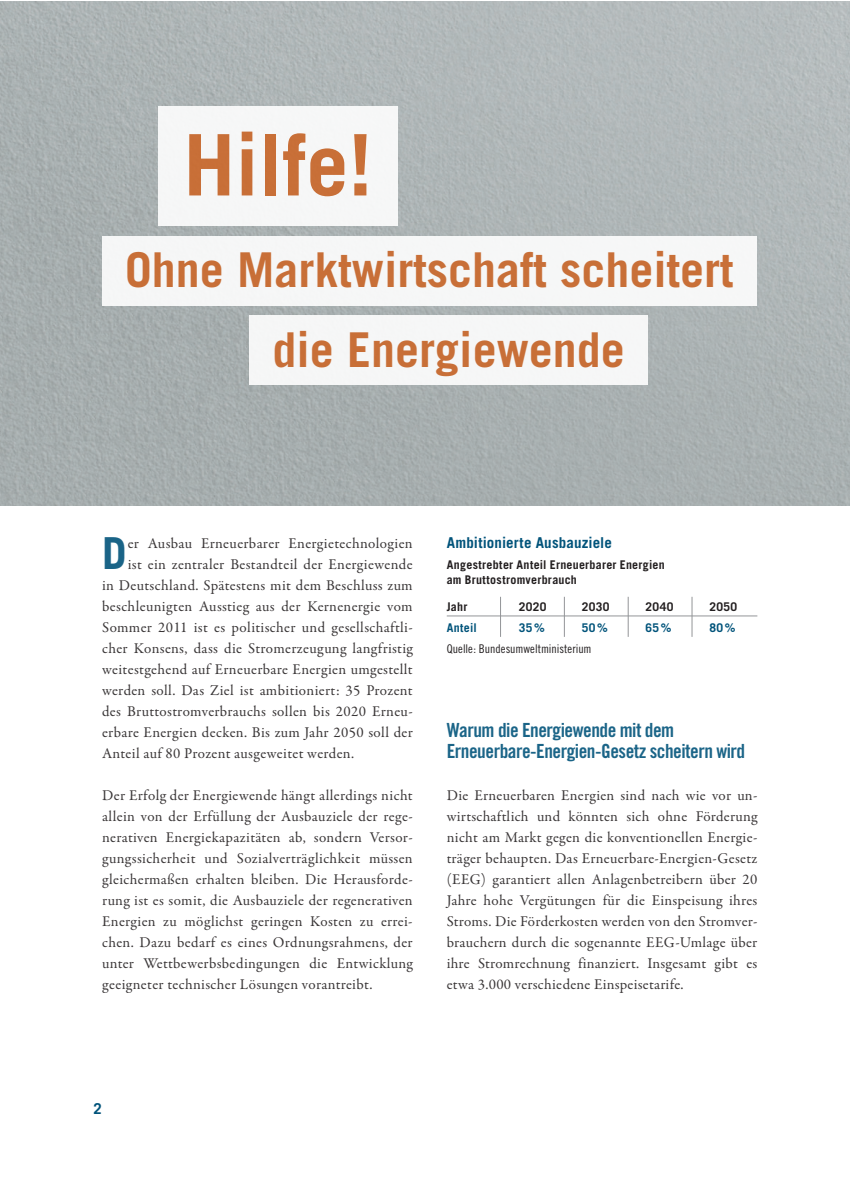
<style>
.page{position:relative;width:851px;height:1191px;background:#fff}
.page>*{position:absolute;margin:0;border:0;box-sizing:border-box;transform-origin:0 0}
.t1{font:700 84.9px "Trade Gothic";color:#cc682a}
.t2{font:700 48px/79.5px "Trade Gothic";color:#cc682a}
.t3{font:700 44.1px "Trade Gothic";color:#01537a}
.t4{font:19.5px/21px "Trade Gothic Bold Cond Twenty";letter-spacing:-.025em;color:#01537a}
.t5{font:15px/21px "Garamond Premr Pro";letter-spacing:.02em;color:#231f20;text-align:justify}
.t6{font:700 15px "Trade Gothic";letter-spacing:.01em;color:#01537a}
.t7{font:700 12px/15px "Trade Gothic";letter-spacing:.025em;color:#231f20}
.t8{font:12px "Trade Gothic Cond Eighteen";color:#231f20}
.t9{font:700 12px "Trade Gothic";letter-spacing:.03em;color:#01537a}
</style>
<div class="page">
<img style="left:0;top:1px;width:849px;height:504px">
<div style="left:158px;top:106px;width:239px;height:120px;background:#f6f7f7"></div>
<div style="left:102px;top:236px;width:654px;height:69px;background:#f6f7f7"></div>
<div style="left:249px;top:315px;width:398px;height:70px;background:#f6f6f7"></div>
<hr style="left:446px;top:615px;width:311px;height:1px;background:#939598">
<hr style="left:500px;top:597px;width:1px;height:40px;background:#939598">
<hr style="left:564px;top:597px;width:1px;height:40px;background:#939598">
<hr style="left:627px;top:597px;width:1px;height:40px;background:#939598">
<hr style="left:691px;top:597px;width:1px;height:40px;background:#939598">
<h1 class="t1" style="left:183px;top:113px;width:190px">Hilfe!</h1>
<h2 class="t2" style="left:272px;top:230px;width:462px;text-indent:-147px">Ohne Marktwirtschaft scheitert die Energiewende</h2>
<h3 class="t3" style="left:102px;top:525px;width:26px">D</h3>
<p class="t5" style="left:128px;top:532px;width:286px">er Ausbau Erneuerbarer Energietechnologien</p>
<p class="t5" style="left:128px;top:553px;width:286px">ist ein zentraler Bestandteil der Energiewende</p>
<p class="t5" style="left:102px;top:574px;width:312px">in Deutschland. Spätestens mit dem Beschluss zum</p>
<p class="t5" style="left:102px;top:595px;width:312px">beschleunigten Ausstieg aus der Kernenergie vom</p>
<p class="t5" style="left:102px;top:616px;width:312px">Sommer 2011 ist es politischer und gesellschaftli-</p>
<p class="t5" style="left:102px;top:637px;width:312px">cher Konsens, dass die Stromerzeugung langfristig</p>
<p class="t5" style="left:102px;top:658px;width:312px">weitestgehend auf Erneuerbare Energien umgestellt</p>
<p class="t5" style="left:102px;top:679px;width:312px">werden soll. Das Ziel ist ambitioniert: 35 Prozent</p>
<p class="t5" style="left:102px;top:700px;width:312px">des Bruttostromverbrauchs sollen bis 2020 Erneu-</p>
<p class="t5" style="left:102px;top:721px;width:312px">erbare Energien decken. Bis zum Jahr 2050 soll der</p>
<p class="t5" style="left:102px;top:742px;width:254px">Anteil auf 80 Prozent ausgeweitet werden.</p>
<p class="t5" style="left:102px;top:784px;width:312px">Der Erfolg der Energiewende hängt allerdings nicht allein von der Erfüllung der Ausbauziele der rege&shy;nerativen Energiekapazitäten ab, sondern Versor&shy;gungssicherheit und Sozialverträglichkeit müssen gleichermaßen erhalten bleiben. Die Herausforde&shy;rung ist es somit, die Ausbauziele der regenerativen Energien zu möglichst geringen Kosten zu errei&shy;chen. Dazu bedarf es eines Ordnungsrahmens, der unter Wettbewerbsbedingungen die Entwicklung geeigneter technischer Lösungen vorantreibt.</p>
<p class="t6" style="left:446px;top:533px;width:167px">Ambitionierte Ausbauziele</p>
<p class="t7" style="left:446px;top:556px;width:219px">Angestrebter Anteil Erneuerbarer Energien am Bruttostromverbrauch</p>
<p class="t7" style="left:446px;top:598px;width:22px">Jahr</p>
<p class="t7" style="left:518px;top:598px;width:29px">2020</p>
<p class="t7" style="left:581px;top:598px;width:29px">2030</p>
<p class="t7" style="left:645px;top:598px;width:30px">2040</p>
<p class="t7" style="left:709px;top:598px;width:29px">2050</p>
<p class="t9" style="left:446px;top:620px;width:31px">Anteil</p>
<p class="t9" style="left:518px;top:620px;width:27px">35%</p>
<p class="t9" style="left:581px;top:620px;width:27px">50%</p>
<p class="t9" style="left:645px;top:620px;width:27px">65%</p>
<p class="t9" style="left:709px;top:620px;width:27px">80%</p>
<p class="t8" style="left:446px;top:641px;width:146px">Quelle: Bundesumweltministerium</p>
<h3 class="t4" style="left:446px;top:719px;width:300px">Warum die Energiewende mit dem<br>Erneuerbare-Energien-Gesetz scheitern wird</h3>
<p class="t5" style="left:446px;top:784px;width:312px">Die Erneuerbaren Energien sind nach wie vor un&shy;wirtschaftlich und könnten sich ohne Förderung nicht am Markt gegen die konventionellen Energie&shy;träger behaupten. Das Erneuerbare-Energien-Gesetz (EEG) garantiert allen Anlagenbetreibern über 20<br>Jahre hohe Vergütungen für die Einspeisung ihres Stroms. Die Förderkosten werden von den Stromver&shy;brauchern durch die sogenannte EEG-Umlage über ihre Stromrechnung finanziert. Insgesamt gibt es etwa 3.000 verschiedene Einspeisetarife.</p>
<p class="t6" style="left:94px;top:1099px;width:10px">2</p>
</div>
